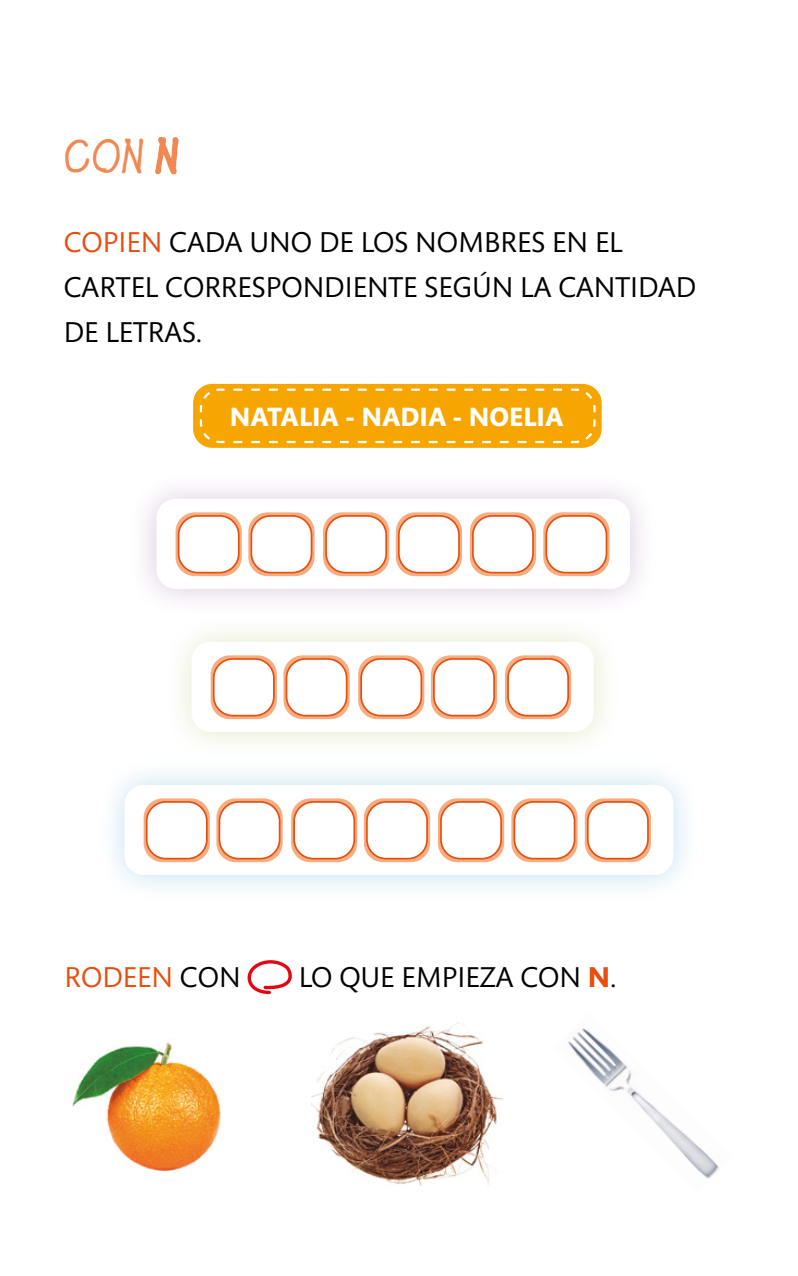
<style>
.page{position:relative;width:798px;height:1276px;background:#fff}
.page>*{position:absolute;margin:0;border:0;box-sizing:border-box;transform-origin:0 0}
.titulos{font:47.25px "Lemonade ICG Bold";color:#f18851}
.consigna{font:29.25px/45px "Mundo Sans Std";color:#000}
.consigna-2{font:29.25px "Mundo Sans Std";color:#e84e0e}
.consigna-3{font:700 27px "Mundo Sans Std";color:#fff}
.s1{color:#e84e0e}
.s2{color:#000}
.s3{font-weight:700;color:#e84e0e}
</style>
<div class="page">
<img style="left:72px;top:1038px;width:149px;height:133px">
<img style="left:312px;top:1022px;width:191px;height:163px">
<div style="left:163px;top:614px;width:458px;height:146px;background:#95ae22;opacity:.25"></div>
<div style="left:191px;top:642px;width:402px;height:90px;background:#fff;border-radius:19px"></div>
<svg style="left:210px;top:655px;width:67px;height:64px"></svg>
<div style="left:214px;top:659px;width:60px;height:56px;background:#fff;border-radius:19px"></div>
<div style="left:213px;top:658px;width:61px;height:58px;border:2px solid #e84e0e;border-radius:19px"></div>
<svg style="left:358px;top:655px;width:66px;height:64px"></svg>
<div style="left:361px;top:659px;width:60px;height:56px;background:#fff;border-radius:19px"></div>
<div style="left:360px;top:658px;width:62px;height:58px;border:2px solid #e84e0e;border-radius:19px"></div>
<svg style="left:504px;top:655px;width:67px;height:64px"></svg>
<div style="left:508px;top:659px;width:60px;height:56px;background:#fff;border-radius:19px"></div>
<div style="left:507px;top:658px;width:61px;height:58px;border:2px solid #e84e0e;border-radius:19px"></div>
<svg style="left:283px;top:655px;width:66px;height:64px"></svg>
<div style="left:286px;top:659px;width:60px;height:56px;background:#fff;border-radius:19px"></div>
<div style="left:285px;top:658px;width:62px;height:58px;border:2px solid #e84e0e;border-radius:19px"></div>
<svg style="left:431px;top:655px;width:66px;height:64px"></svg>
<div style="left:434px;top:659px;width:60px;height:56px;background:#fff;border-radius:19px"></div>
<div style="left:433px;top:658px;width:61px;height:58px;border:2px solid #e84e0e;border-radius:19px"></div>
<div style="left:128px;top:471px;width:529px;height:146px;background:#6f2282;opacity:.25"></div>
<div style="left:156px;top:499px;width:474px;height:90px;background:#fff;border-radius:19px"></div>
<svg style="left:175px;top:512px;width:67px;height:64px"></svg>
<div style="left:178px;top:516px;width:61px;height:56px;background:#fff;border-radius:19px"></div>
<div style="left:178px;top:515px;width:61px;height:58px;border:2px solid #e84e0e;border-radius:19px"></div>
<svg style="left:323px;top:512px;width:66px;height:64px"></svg>
<div style="left:326px;top:516px;width:60px;height:56px;background:#fff;border-radius:19px"></div>
<div style="left:325px;top:515px;width:62px;height:58px;border:2px solid #e84e0e;border-radius:19px"></div>
<svg style="left:469px;top:512px;width:67px;height:64px"></svg>
<div style="left:472px;top:516px;width:61px;height:56px;background:#fff;border-radius:19px"></div>
<div style="left:472px;top:515px;width:61px;height:58px;border:2px solid #e84e0e;border-radius:19px"></div>
<svg style="left:248px;top:512px;width:66px;height:64px"></svg>
<div style="left:251px;top:516px;width:60px;height:56px;background:#fff;border-radius:19px"></div>
<div style="left:250px;top:515px;width:62px;height:58px;border:2px solid #e84e0e;border-radius:19px"></div>
<svg style="left:395px;top:512px;width:67px;height:64px"></svg>
<div style="left:398px;top:516px;width:61px;height:56px;background:#fff;border-radius:19px"></div>
<div style="left:398px;top:515px;width:61px;height:58px;border:2px solid #e84e0e;border-radius:19px"></div>
<svg style="left:543px;top:512px;width:66px;height:64px"></svg>
<div style="left:546px;top:516px;width:60px;height:56px;background:#fff;border-radius:19px"></div>
<div style="left:545px;top:515px;width:62px;height:58px;border:2px solid #e84e0e;border-radius:19px"></div>
<div style="left:96px;top:757px;width:605px;height:145px;background:#008ad2;opacity:.25"></div>
<div style="left:124px;top:785px;width:549px;height:90px;background:#fff;border-radius:19px"></div>
<svg style="left:144px;top:798px;width:66px;height:64px"></svg>
<div style="left:147px;top:802px;width:60px;height:56px;background:#fff;border-radius:19px"></div>
<div style="left:146px;top:801px;width:61px;height:58px;border:2px solid #e84e0e;border-radius:19px"></div>
<svg style="left:291px;top:798px;width:66px;height:64px"></svg>
<div style="left:294px;top:802px;width:60px;height:56px;background:#fff;border-radius:19px"></div>
<div style="left:293px;top:801px;width:62px;height:58px;border:2px solid #e84e0e;border-radius:19px"></div>
<svg style="left:438px;top:798px;width:66px;height:64px"></svg>
<div style="left:441px;top:802px;width:60px;height:56px;background:#fff;border-radius:19px"></div>
<div style="left:440px;top:801px;width:62px;height:58px;border:2px solid #e84e0e;border-radius:19px"></div>
<svg style="left:216px;top:798px;width:66px;height:64px"></svg>
<div style="left:219px;top:802px;width:60px;height:56px;background:#fff;border-radius:19px"></div>
<div style="left:218px;top:801px;width:62px;height:58px;border:2px solid #e84e0e;border-radius:19px"></div>
<svg style="left:364px;top:798px;width:66px;height:64px"></svg>
<div style="left:367px;top:802px;width:60px;height:56px;background:#fff;border-radius:19px"></div>
<div style="left:366px;top:801px;width:62px;height:58px;border:2px solid #e84e0e;border-radius:19px"></div>
<svg style="left:511px;top:798px;width:66px;height:64px"></svg>
<div style="left:514px;top:802px;width:60px;height:56px;background:#fff;border-radius:19px"></div>
<div style="left:513px;top:801px;width:62px;height:58px;border:2px solid #e84e0e;border-radius:19px"></div>
<svg style="left:584px;top:798px;width:66px;height:64px"></svg>
<div style="left:587px;top:802px;width:60px;height:56px;background:#fff;border-radius:19px"></div>
<div style="left:586px;top:801px;width:62px;height:58px;border:2px solid #e84e0e;border-radius:19px"></div>
<div style="left:193px;top:384px;width:408px;height:64px;background:#f7a500;border-radius:19px"></div>
<svg style="left:199px;top:387px;width:397px;height:57px"></svg>
<svg style="left:247px;top:960px;width:45px;height:35px"></svg>
<img style="left:568px;top:1028px;width:151px;height:151px">
<p class="titulos" style="left:64px;top:128px;width:116px">CON N</p>
<p class="consigna" style="left:64px;top:220px;width:633px"><span class="s1">COPIEN</span> CADA UNO DE LOS NOMBRES EN EL<br>CARTEL CORRESPONDIENTE SEGÚN LA CANTIDAD<br>DE LETRAS.</p>
<p class="consigna-3" style="left:230px;top:401px;width:335px">NATALIA - NADIA - NOELIA</p>
<p class="consigna-2" style="left:65px;top:962px;width:177px">RODEEN <span class="s2">CON</span></p>
<p class="consigna" style="left:299px;top:956px;width:319px">LO QUE EMPIEZA CON <span class="s3">N</span>.</p>
</div>
